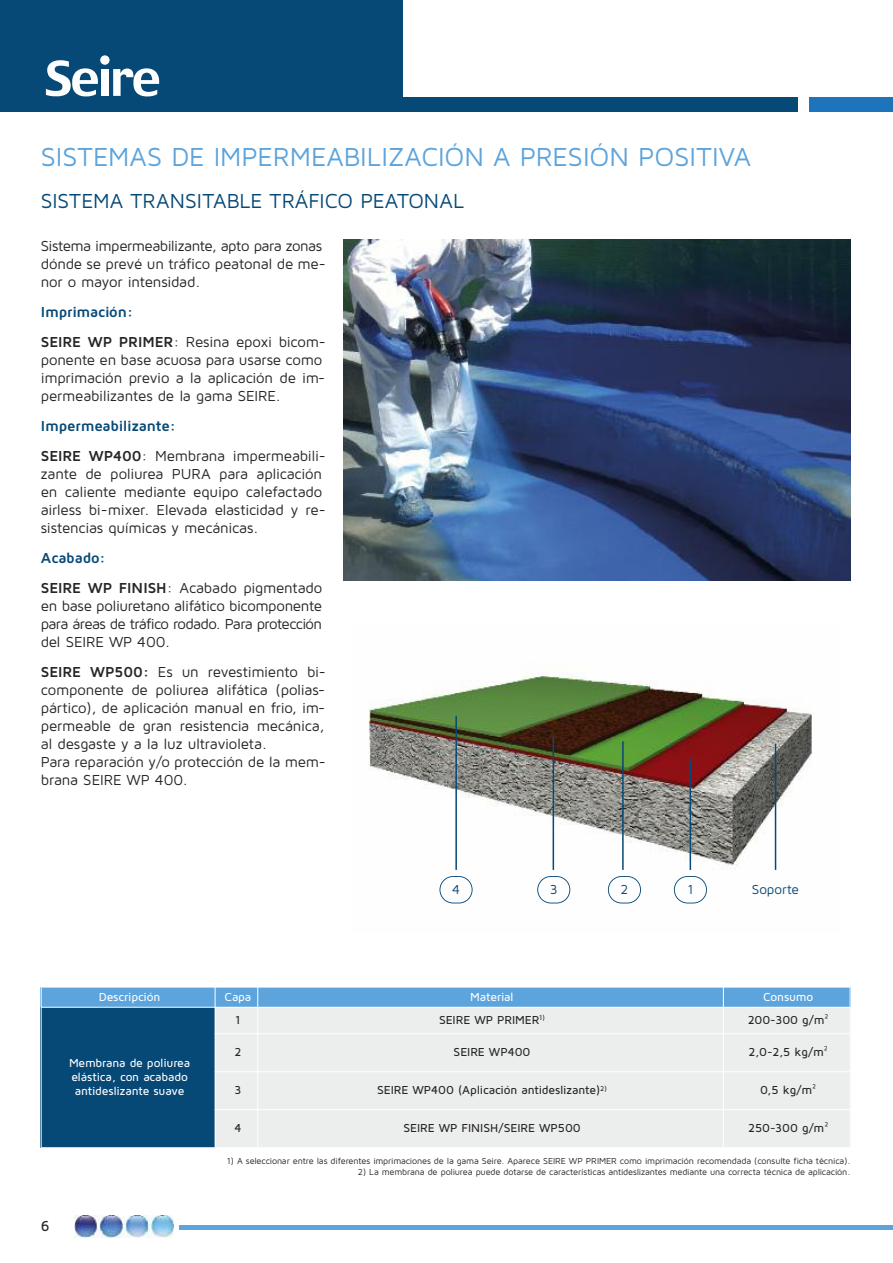
<style>
.page{position:relative;width:893px;height:1263px;background:#fff}
.page>*{position:absolute;margin:0;border:0;box-sizing:border-box;transform-origin:0 0}
.t1{font:27px "Maven Pro";letter-spacing:-.005em;color:#5da4dc}
.t2{font:21px "Maven Pro";color:#064876}
.t3{font:15px/18px "Maven Pro";letter-spacing:-.015em;color:#272526}
.t4{font:500 15px "Maven Pro";color:#272526}
.t5{font:13.5px "Maven Pro";letter-spacing:-.005em;color:#064876}
.t6{font:500 12px "Maven Pro";letter-spacing:-.005em;color:#272526}
.t7{font:500 12px/14.4px "Maven Pro";letter-spacing:-.015em;color:#fff}
.t8{font:9px "Maven Pro";letter-spacing:-.015em;color:#272526}
.s1{font-weight:700;color:#064876}
.s2{font-weight:700}
</style>
<div class="page">
<div style="left:0;top:0;width:403px;height:112px;background:#064876"></div>
<hr style="left:180px;top:1225px;width:713px;height:4px;background:#5da4dc">
<img style="left:75px;top:1215px;width:98px;height:23px">
<div style="left:810px;top:97px;width:83px;height:15px;background:#1d74bb"></div>
<div style="left:0;top:97px;width:798px;height:15px;background:#064876"></div>
<svg style="left:46px;top:60px;width:52px;height:36px"></svg>
<div style="left:101px;top:69px;width:8px;height:27px;background:#fefefe"></div>
<svg style="left:113px;top:68px;width:46px;height:28px"></svg>
<svg style="left:100px;top:55px;width:10px;height:10px"></svg>
<img style="left:344px;top:239px;width:506px;height:342px">
<div style="left:41px;top:987px;width:174px;height:20px;background:#5da4dc"></div>
<div style="left:215px;top:987px;width:43px;height:20px;background:#5da4dc"></div>
<div style="left:258px;top:987px;width:465px;height:20px;background:#5da4dc"></div>
<div style="left:723px;top:987px;width:127px;height:20px;background:#5da4dc"></div>
<div style="left:41px;top:1007px;width:174px;height:141px;background:#064876"></div>
<div style="left:215px;top:1007px;width:43px;height:27px;background:#eceded"></div>
<div style="left:258px;top:1007px;width:465px;height:27px;background:#eceded"></div>
<div style="left:723px;top:1007px;width:127px;height:27px;background:#eceded"></div>
<div style="left:215px;top:1034px;width:43px;height:38px;background:#eceded"></div>
<div style="left:258px;top:1034px;width:465px;height:38px;background:#eceded"></div>
<div style="left:723px;top:1034px;width:127px;height:38px;background:#eceded"></div>
<div style="left:215px;top:1072px;width:43px;height:38px;background:#eceded"></div>
<div style="left:258px;top:1072px;width:465px;height:38px;background:#eceded"></div>
<div style="left:723px;top:1072px;width:127px;height:38px;background:#eceded"></div>
<div style="left:215px;top:1110px;width:43px;height:38px;background:#eceded"></div>
<div style="left:258px;top:1110px;width:465px;height:38px;background:#eceded"></div>
<div style="left:723px;top:1110px;width:127px;height:38px;background:#eceded"></div>
<hr style="left:41px;top:987px;width:1px;height:161px;background:#fff">
<hr style="left:215px;top:987px;width:1px;height:161px;background:#fff">
<hr style="left:257px;top:987px;width:1px;height:161px;background:#fff">
<hr style="left:723px;top:987px;width:1px;height:161px;background:#fff">
<hr style="left:41px;top:987px;width:809px;height:1px;background:#fff">
<hr style="left:41px;top:1007px;width:809px;height:1px;background:#fff">
<hr style="left:215px;top:1033px;width:635px;height:1px;background:#fff">
<hr style="left:215px;top:1071px;width:635px;height:1px;background:#fff">
<hr style="left:215px;top:1109px;width:635px;height:1px;background:#fff">
<hr style="left:41px;top:1147px;width:809px;height:1px;background:#fff">
<img style="left:369px;top:674px;width:443px;height:230px">
<hr style="left:455px;top:716px;width:2px;height:154px;background:#064876">
<hr style="left:553px;top:736px;width:1px;height:134px;background:#064876">
<hr style="left:622px;top:741px;width:2px;height:129px;background:#064876">
<hr style="left:690px;top:759px;width:1px;height:111px;background:#064876">
<hr style="left:775px;top:744px;width:1px;height:126px;background:#064876">
<svg style="left:674px;top:876px;width:33px;height:27px"></svg>
<svg style="left:608px;top:876px;width:33px;height:27px"></svg>
<svg style="left:537px;top:876px;width:33px;height:27px"></svg>
<svg style="left:439px;top:876px;width:34px;height:27px"></svg>
<h1 class="t1" style="left:41px;top:141px;width:712px">SISTEMAS DE IMPERMEABILIZACIÓN A PRESIÓN POSITIVA</h1>
<h2 class="t2" style="left:41px;top:188px;width:425px">SISTEMA TRANSITABLE TRÁFICO PEATONAL</h2>
<p class="t3" style="left:41px;top:237px;width:286px">Sistema impermeabilizante, apto para zonas dónde se prevé un tráfico peatonal de me&shy;nor o mayor intensidad.</p>
<p class="t3" style="left:41px;top:297px;width:286px;line-height:30px"><span class="s1">Imprimación:<br></span><span class="s2">SEIRE WP PRIMER</span>: Resina epoxi bicom-</p>
<p class="t3" style="left:41px;top:351px;width:286px">ponente en base acuosa para usarse como imprimación previo a la aplicación de im&shy;permeabilizantes de la gama SEIRE.</p>
<p class="t3" style="left:41px;top:411px;width:286px;line-height:30px"><span class="s1">Impermeabilizante:<br></span><span class="s2">SEIRE WP400</span>: Membrana impermeabili-</p>
<p class="t3" style="left:41px;top:465px;width:286px">zante de poliurea PURA para aplicación en caliente mediante equipo calefactado airless bi-mixer. Elevada elasticidad y re&shy;sistencias químicas y mecánicas.</p>
<p class="t3" style="left:41px;top:543px;width:283px;line-height:30px"><span class="s1">Acabado:<br></span><span class="s2">SEIRE WP FINISH</span>: Acabado pigmentado</p>
<p class="t3" style="left:41px;top:597px;width:283px;text-align:justify">en base poliuretano alifático bicomponente para áreas de tráfico rodado. Para protección del SEIRE WP 400.</p>
<p class="t3" style="left:41px;top:663px;width:286px"><span class="s2">SEIRE WP500:</span> Es un revestimiento bi&shy;componente de poliurea alifática (polias&shy;pártico), de aplicación manual en frio, im&shy;permeable de gran resistencia mecánica, al desgaste y a la luz ultravioleta.<br>Para reparación y/o protección de la mem&shy;brana SEIRE WP 400.</p>
<p class="t5" style="left:452px;top:881px;width:9px">4</p>
<p class="t5" style="left:550px;top:881px;width:9px">3</p>
<p class="t5" style="left:620px;top:881px;width:9px">2</p>
<p class="t5" style="left:687px;top:881px;width:8px">1</p>
<p class="t5" style="left:752px;top:881px;width:49px">Soporte</p>
<p class="t7" style="left:99px;top:989px;width:63px">Descripción</p>
<p class="t7" style="left:225px;top:989px;width:28px">Capa</p>
<p class="t7" style="left:470px;top:989px;width:45px">Material</p>
<p class="t7" style="left:763px;top:989px;width:52px">Consumo</p>
<p class="t7" style="left:69px;top:1055px;width:123px">Membrana de poliurea elástica, con acabado antideslizante suave</p>
<p class="t4" style="left:41px;top:1217px;width:10px">6</p>
<p class="t6" style="left:235px;top:1013px;width:7px">1</p>
<p class="t6" style="left:439px;top:1013px;width:108px">SEIRE WP PRIMER<sup>1)</sup></p>
<p class="t6" style="left:748px;top:1013px;width:82px">200-300 g/m2</p>
<p class="t6" style="left:234px;top:1045px;width:8px">2</p>
<p class="t6" style="left:454px;top:1045px;width:78px">SEIRE WP400</p>
<p class="t6" style="left:748px;top:1045px;width:81px">2,0-2,5 kg/m2</p>
<p class="t6" style="left:234px;top:1083px;width:8px">3</p>
<p class="t6" style="left:377px;top:1083px;width:231px">SEIRE WP400 (Aplicación antideslizante)<sup>2)</sup></p>
<p class="t6" style="left:760px;top:1083px;width:57px">0,5 kg/m2</p>
<p class="t6" style="left:234px;top:1121px;width:9px">4</p>
<p class="t6" style="left:403px;top:1121px;width:179px">SEIRE WP FINISH/SEIRE WP500</p>
<p class="t6" style="left:748px;top:1121px;width:82px">250-300 g/m2</p>
<p class="t8" style="left:227px;top:1155px;width:625px">1) A seleccionar entre las diferentes imprimaciones de la gama Seire. Aparece SEIRE WP PRIMER como imprimación recomendada (consulte ficha técnica).</p>
<p class="t8" style="left:358px;top:1166px;width:494px">2) La membrana de poliurea puede dotarse de características antideslizantes mediante una correcta técnica de aplicación.</p>
</div>
